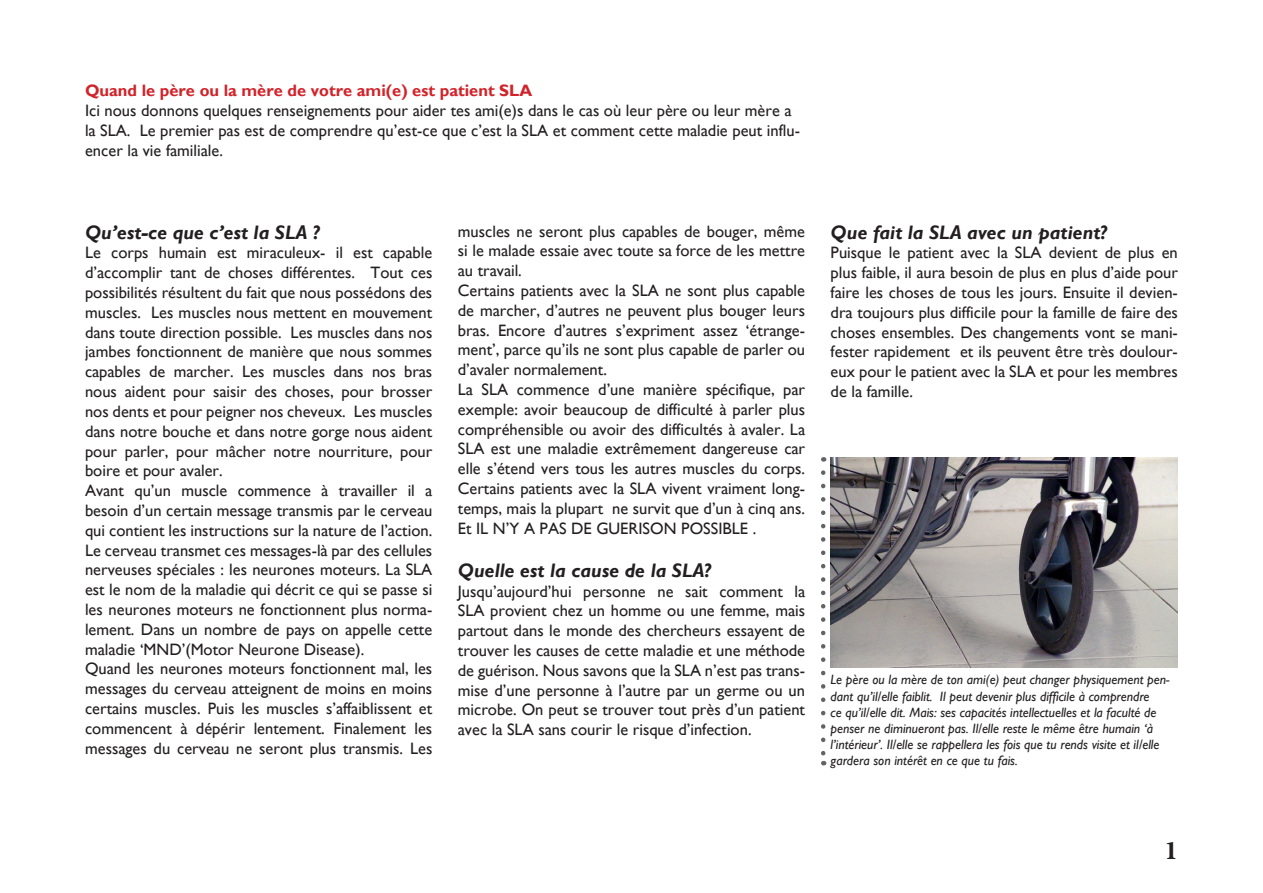
<style>
.page{position:relative;width:1263px;height:893px;background:#fff}
.page>*{position:absolute;margin:0;border:0;box-sizing:border-box;transform-origin:0 0}
.t1{font:700 27px "Minion Pro";color:#231f20}
.t2{font:italic 700 19.5px "Gill Sans";color:#231f20}
.BODY2{font:16.5px/19.8px "Gill Sans";color:#231f20;text-align:justify}
.body{font:16.5px/19.8px "Gill Sans";color:#231f20}
.tips{font:700 16.5px "Gill Sans";color:#d1232a}
.script{font:italic 13.5px/16.2px "Gill Sans";color:#231f20}
</style>
<div class="page">
<img style="left:831px;top:457px;width:347px;height:211px">
<svg style="left:821px;top:473px;width:4px;height:292px"></svg>
<p class="tips" style="left:85px;top:81px;width:449px">Quand le père ou la mère de votre ami(e) est patient SLA</p>
<p class="body" style="left:85px;top:101px;width:716px">Ici nous donnons quelques renseignements pour aider tes ami(e)s dans le cas où leur père ou leur mère a la SLA. Le premier pas est de comprendre qu’est-ce que c’est la SLA et comment cette maladie peut influ&shy;encer la vie familiale.</p>
<p class="t2" style="left:85px;top:221px;width:236px">Qu’est-ce que c’est la SLA ?</p>
<p class="BODY2" style="left:85px;top:243px;width:349px">Le corps humain est miraculeux- il est capable d’accomplir tant de choses différentes. Tout ces possibilités résultent du fait que nous possédons des muscles. Les muscles nous mettent en mouvement dans toute direction possible. Les muscles dans nos jambes fonctionnent de manière que nous sommes capables de marcher. Les muscles dans nos bras nous aident pour saisir des choses, pour brosser nos dents et pour peigner nos cheveux. Les muscles dans notre bouche et dans notre gorge nous aident pour parler, pour mâcher notre nourriture, pour boire et pour avaler.</p>
<p class="BODY2" style="left:85px;top:481px;width:349px">Avant qu’un muscle commence à travailler il a besoin d’un certain message transmis par le cerveau qui contient les instructions sur la nature de l’action.<br>Le cerveau transmet ces messages-là par des cellules nerveuses spéciales : les neurones moteurs. La SLA est le nom de la maladie qui décrit ce qui se passe si les neurones moteurs ne fonctionnent plus norma&shy;lement. Dans un nombre de pays on appelle cette maladie ‘MND’(Motor Neurone Disease).</p>
<p class="BODY2" style="left:85px;top:659px;width:349px">Quand les neurones moteurs fonctionnent mal, les messages du cerveau atteignent de moins en moins certains muscles. Puis les muscles s’affaiblissent et commencent à dépérir lentement. Finalement les messages du cerveau ne seront plus transmis. Les</p>
<p class="BODY2" style="left:458px;top:221px;width:349px">muscles ne seront plus capables de bouger, même si le malade essaie avec toute sa force de les mettre au travail.</p>
<p class="BODY2" style="left:458px;top:281px;width:349px">Certains patients avec la SLA ne sont plus capable de marcher, d’autres ne peuvent plus bouger leurs bras. Encore d’autres s’expriment assez ‘étrange&shy;ment’, parce qu’ils ne sont plus capable de parler ou d’avaler normalement.</p>
<p class="BODY2" style="left:458px;top:380px;width:349px">La SLA commence d’une manière spécifique, par exemple: avoir beaucoup de difficulté à parler plus compréhensible ou avoir des difficultés à avaler. La SLA est une maladie extrêmement dangereuse car elle s’étend vers tous les autres muscles du corps.<br>Certains patients avec la SLA vivent vraiment long&shy;temps, mais la plupart ne survit que d’un à cinq ans.<br>Et IL N’Y A PAS DE GUERISON POSSIBLE .</p>
<p class="t2" style="left:458px;top:559px;width:255px">Quelle est la cause de la SLA?</p>
<p class="BODY2" style="left:458px;top:581px;width:349px">Jusqu’aujourd’hui personne ne sait comment la SLA provient chez un homme ou une femme, mais partout dans le monde des chercheurs essayent de trouver les causes de cette maladie et une méthode de guérison. Nous savons que la SLA n’est pas trans&shy;mise d’une personne à l’autre par un germe ou un microbe. On peut se trouver tout près d’un patient avec la SLA sans courir le risque d’infection.</p>
<p class="t2" style="left:831px;top:221px;width:278px">Que fait la SLA avec un patient?</p>
<p class="BODY2" style="left:831px;top:243px;width:349px">Puisque le patient avec la SLA devient de plus en plus faible, il aura besoin de plus en plus d’aide pour faire les choses de tous les jours. Ensuite il devien&shy;dra toujours plus difficile pour la famille de faire des choses ensembles. Des changements vont se mani&shy;fester rapidement et ils peuvent être très doulour&shy;eux pour le patient avec la SLA et pour les membres de la famille.</p>
<p class="script" style="left:831px;top:672px;width:340px">Le père ou la mère de ton ami(e) peut changer physiquement pen&shy;dant qu’il/elle faiblit. Il peut devenir plus difficile à comprendre<br>ce qu’il/elle dit. Mais: ses capacités intellectuelles et la faculté de penser ne diminueront pas. Il/elle reste le même être humain ‘à l’intérieur’. Il/elle se rappellera les fois que tu rends visite et il/elle gardera son intérêt en ce que tu fais.</p>
<p class="t1" style="left:1164px;top:831px;width:15px">1</p>
</div>
